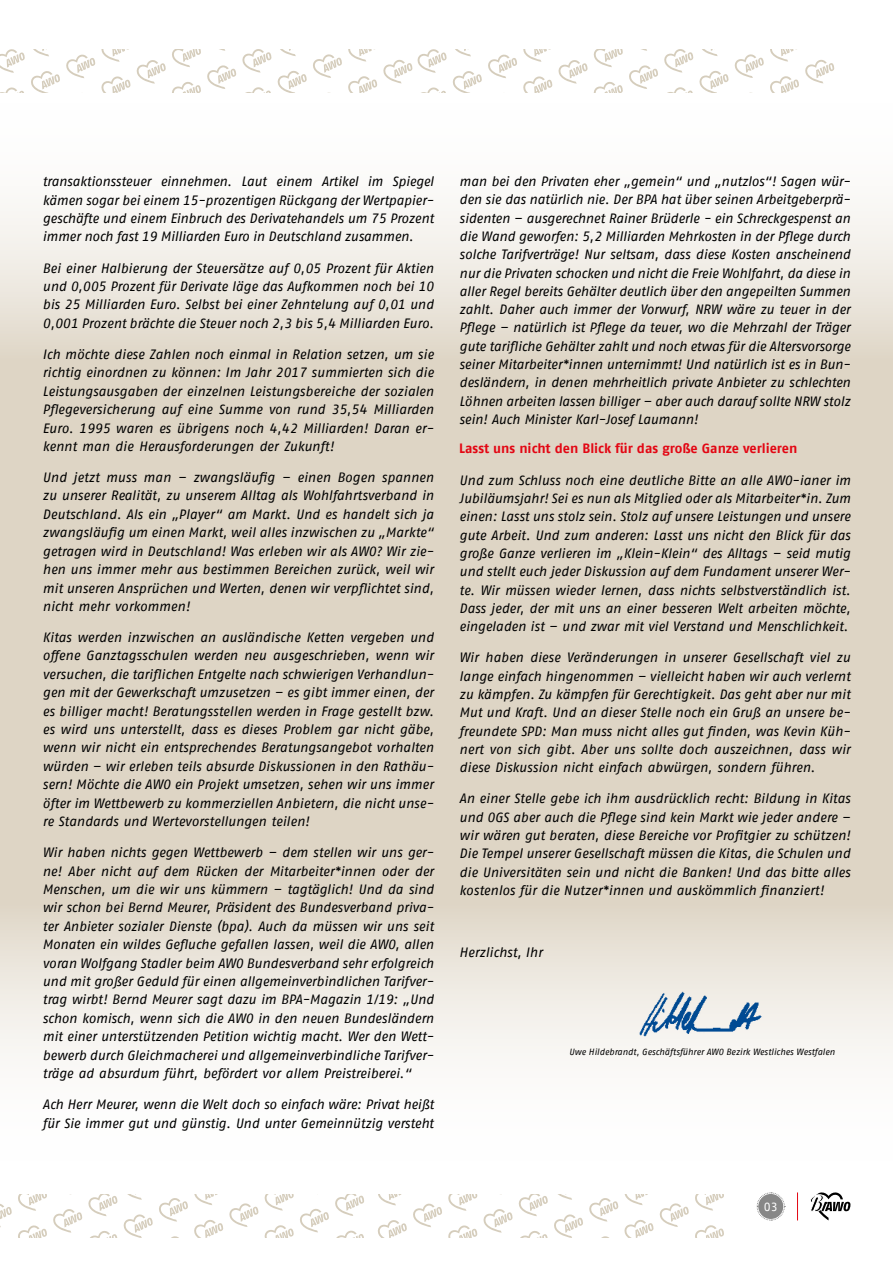
<style>
.page{position:relative;width:893px;height:1263px;background:#ded5c5}
.page>*{position:absolute;margin:0;border:0;box-sizing:border-box;transform-origin:0 0}
.t1{font:italic 13.5px/18.5px "AWO Fago Office";letter-spacing:-.01em;color:#000;text-align:justify}
.t2{font:700 13.5px "AWO Fago Office";color:#e30613}
.t3{font:12px "AWO Fago Office";color:#fff}
.t4{font:italic 9px "AWO Fago Office";color:#000}
</style>
<div class="page">
<div style="left:0;top:904px;width:893px;height:359px;background:linear-gradient(to bottom,#e7e1d6,#fff)"></div>
<svg style="left:808px;top:1192px;width:42px;height:28px"></svg>
<svg style="left:756px;top:1192px;width:29px;height:29px"></svg>
<div style="left:758px;top:1194px;width:25px;height:25px;background:#878787;border-radius:50%"></div>
<svg style="left:797px;top:1192px;width:1px;height:28px"></svg>
<img style="left:627px;top:987px;width:145px;height:51px">
<div style="left:0;top:0;width:893px;height:359px;background:linear-gradient(to bottom,#fff,#e7e1d6)"></div>
<svg style="left:0;top:1195px;width:82px;height:42px;background:#f8f7f5"></svg>
<svg style="left:88px;top:1195px;width:135px;height:42px;background:#f8f7f5"></svg>
<svg style="left:229px;top:1195px;width:135px;height:42px;background:#f8f7f5"></svg>
<svg style="left:0;top:50px;width:60px;height:42px;background:#f8f7f4"></svg>
<svg style="left:66px;top:54px;width:29px;height:24px"></svg>
<svg style="left:101px;top:50px;width:135px;height:42px;background:#f8f7f5"></svg>
<svg style="left:242px;top:50px;width:135px;height:42px;background:#f8f7f5"></svg>
<svg style="left:377px;top:1195px;width:65px;height:42px;background:#f8f7f4"></svg>
<svg style="left:448px;top:1195px;width:29px;height:16px"></svg>
<svg style="left:448px;top:1225px;width:29px;height:12px"></svg>
<svg style="left:483px;top:1195px;width:100px;height:42px;background:#f8f7f5"></svg>
<svg style="left:589px;top:1197px;width:29px;height:24px"></svg>
<svg style="left:589px;top:1236px;width:22px;height:1px"></svg>
<svg style="left:624px;top:1195px;width:100px;height:42px;background:#f8f7f4"></svg>
<svg style="left:383px;top:50px;width:134px;height:42px;background:#f9f7f5"></svg>
<svg style="left:523px;top:50px;width:29px;height:12px"></svg>
<svg style="left:523px;top:76px;width:29px;height:16px"></svg>
<svg style="left:558px;top:50px;width:100px;height:42px;background:#f8f7f5"></svg>
<svg style="left:664px;top:50px;width:29px;height:23px"></svg>
<svg style="left:664px;top:87px;width:29px;height:5px"></svg>
<svg style="left:699px;top:50px;width:135px;height:42px;background:#f8f7f5"></svg>
<p class="t1" style="left:43px;top:172px;width:393px">transaktionssteuer einnehmen. Laut einem Artikel im Spiegel kämen sogar bei einem 15-prozentigen Rückgang der Wertpapier&shy;geschäfte und einem Einbruch des Derivatehandels um 75 Prozent immer noch fast 19 Milliarden Euro in Deutschland zusammen.</p>
<p class="t1" style="left:43px;top:258px;width:393px">Bei einer Halbierung der Steuersätze auf 0,05 Prozent für Aktien und 0,005 Prozent für Derivate läge das Aufkommen noch bei 10 bis 25 Milliarden Euro. Selbst bei einer Zehntelung auf 0,01 und 0,001 Prozent brächte die Steuer noch 2,3 bis 5,4 Milliarden Euro.</p>
<p class="t1" style="left:43px;top:345px;width:393px">Ich möchte diese Zahlen noch einmal in Relation setzen, um sie richtig einordnen zu können: Im Jahr 2017 summierten sich die Leistungsausgaben der einzelnen Leistungsbereiche der sozialen Pflegeversicherung auf eine Summe von rund 35,54 Milliarden Euro. 1995 waren es übrigens noch 4,42 Milliarden! Daran er&shy;kennt man die Herausforderungen der Zukunft!</p>
<p class="t1" style="left:43px;top:468px;width:393px">Und jetzt muss man – zwangsläufig – einen Bogen spannen zu unserer Realität, zu unserem Alltag als Wohlfahrtsverband in Deutschland. Als ein „Player“ am Markt. Und es handelt sich ja zwangsläufig um einen Markt, weil alles inzwischen zu „Markte“ getragen wird in Deutschland! Was erleben wir als AWO? Wir zie&shy;hen uns immer mehr aus bestimmen Bereichen zurück, weil wir mit unseren Ansprüchen und Werten, denen wir verpflichtet sind, nicht mehr vorkommen!</p>
<p class="t1" style="left:43px;top:628px;width:393px">Kitas werden inzwischen an ausländische Ketten vergeben und offene Ganztagsschulen werden neu ausgeschrieben, wenn wir versuchen, die tariflichen Entgelte nach schwierigen Verhandlun&shy;gen mit der Gewerkschaft umzusetzen – es gibt immer einen, der es billiger macht! Beratungsstellen werden in Frage gestellt bzw. es wird uns unterstellt, dass es dieses Problem gar nicht gäbe, wenn wir nicht ein entsprechendes Beratungsangebot vorhalten würden – wir erleben teils absurde Diskussionen in den Rathäu&shy;sern! Möchte die AWO ein Projekt umsetzen, sehen wir uns immer öfter im Wettbewerb zu kommerziellen Anbietern, die nicht unse&shy;re Standards und Wertevorstellungen teilen!</p>
<p class="t1" style="left:43px;top:843px;width:393px">Wir haben nichts gegen Wettbewerb – dem stellen wir uns ger&shy;ne! Aber nicht auf dem Rücken der Mitarbeiter*innen oder der Menschen, um die wir uns kümmern – tagtäglich! Und da sind wir schon bei Bernd Meurer, Präsident des Bundesverband priva&shy;ter Anbieter sozialer Dienste (bpa). Auch da müssen wir uns seit Monaten ein wildes Gefluche gefallen lassen, weil die AWO, allen voran Wolfgang Stadler beim AWO Bundesverband sehr erfolgreich und mit großer Geduld für einen allgemeinverbindlichen Tarifver&shy;trag wirbt! Bernd Meurer sagt dazu im BPA-Magazin 1/19: „Und schon komisch, wenn sich die AWO in den neuen Bundesländern mit einer unterstützenden Petition wichtig macht. Wer den Wett&shy;bewerb durch Gleichmacherei und allgemeinverbindliche Tarifver&shy;träge ad absurdum führt, befördert vor allem Preistreiberei.“</p>
<p class="t1" style="left:43px;top:1095px;width:393px">Ach Herr Meurer, wenn die Welt doch so einfach wäre: Privat heißt für Sie immer gut und günstig. Und unter Gemeinnützig versteht</p>
<p class="t1" style="left:459px;top:172px;width:393px">man bei den Privaten eher „gemein“ und „nutzlos“! Sagen wür&shy;den sie das natürlich nie. Der BPA hat über seinen Arbeitgeberprä&shy;sidenten – ausgerechnet Rainer Brüderle - ein Schreckgespenst an die Wand geworfen: 5,2 Milliarden Mehrkosten in der Pflege durch solche Tarifverträge! Nur seltsam, dass diese Kosten anscheinend nur die Privaten schocken und nicht die Freie Wohlfahrt, da diese in aller Regel bereits Gehälter deutlich über den angepeilten Summen zahlt. Daher auch immer der Vorwurf, NRW wäre zu teuer in der Pflege – natürlich ist Pflege da teuer, wo die Mehrzahl der Träger gute tarifliche Gehälter zahlt und noch etwas für die Altersvorsorge seiner Mitarbeiter*innen unternimmt! Und natürlich ist es in Bun&shy;desländern, in denen mehrheitlich private Anbieter zu schlechten Löhnen arbeiten lassen billiger – aber auch darauf sollte NRW stolz sein! Auch Minister Karl-Josef Laumann!</p>
<p class="t2" style="left:459px;top:441px;width:340px">Lasst uns nicht den Blick für das große Ganze verlieren</p>
<p class="t1" style="left:459px;top:471px;width:393px">Und zum Schluss noch eine deutliche Bitte an alle AWO-ianer im Jubiläumsjahr! Sei es nun als Mitglied oder als Mitarbeiter*in. Zum einen: Lasst uns stolz sein. Stolz auf unsere Leistungen und unsere gute Arbeit. Und zum anderen: Lasst uns nicht den Blick für das große Ganze verlieren im „Klein-Klein“ des Alltags – seid mutig und stellt euch jeder Diskussion auf dem Fundament unserer Wer&shy;te. Wir müssen wieder lernen, dass nichts selbstverständlich ist.<br>Dass jeder, der mit uns an einer besseren Welt arbeiten möchte, eingeladen ist – und zwar mit viel Verstand und Menschlichkeit.</p>
<p class="t1" style="left:459px;top:648px;width:393px">Wir haben diese Veränderungen in unserer Gesellschaft viel zu lange einfach hingenommen – vielleicht haben wir auch verlernt zu kämpfen. Zu kämpfen für Gerechtigkeit. Das geht aber nur mit Mut und Kraft. Und an dieser Stelle noch ein Gruß an unsere be&shy;freundete SPD: Man muss nicht alles gut finden, was Kevin Küh&shy;nert von sich gibt. Aber uns sollte doch auszeichnen, dass wir diese Diskussion nicht einfach abwürgen, sondern führen.</p>
<p class="t1" style="left:459px;top:789px;width:393px">An einer Stelle gebe ich ihm ausdrücklich recht: Bildung in Kitas und OGS aber auch die Pflege sind kein Markt wie jeder andere – wir wären gut beraten, diese Bereiche vor Profitgier zu schützen!<br>Die Tempel unserer Gesellschaft müssen die Kitas, die Schulen und die Universitäten sein und nicht die Banken! Und das bitte alles kostenlos für die Nutzer*innen und auskömmlich finanziert!</p>
<p class="t1" style="left:459px;top:943px;width:85px">Herzlichst, Ihr</p>
<p class="t4" style="left:569px;top:1047px;width:267px">Uwe Hildebrandt, Geschäftsführer AWO Bezirk Westliches Westfalen</p>
<p class="t3" style="left:764px;top:1199px;width:15px">03</p>
</div>
